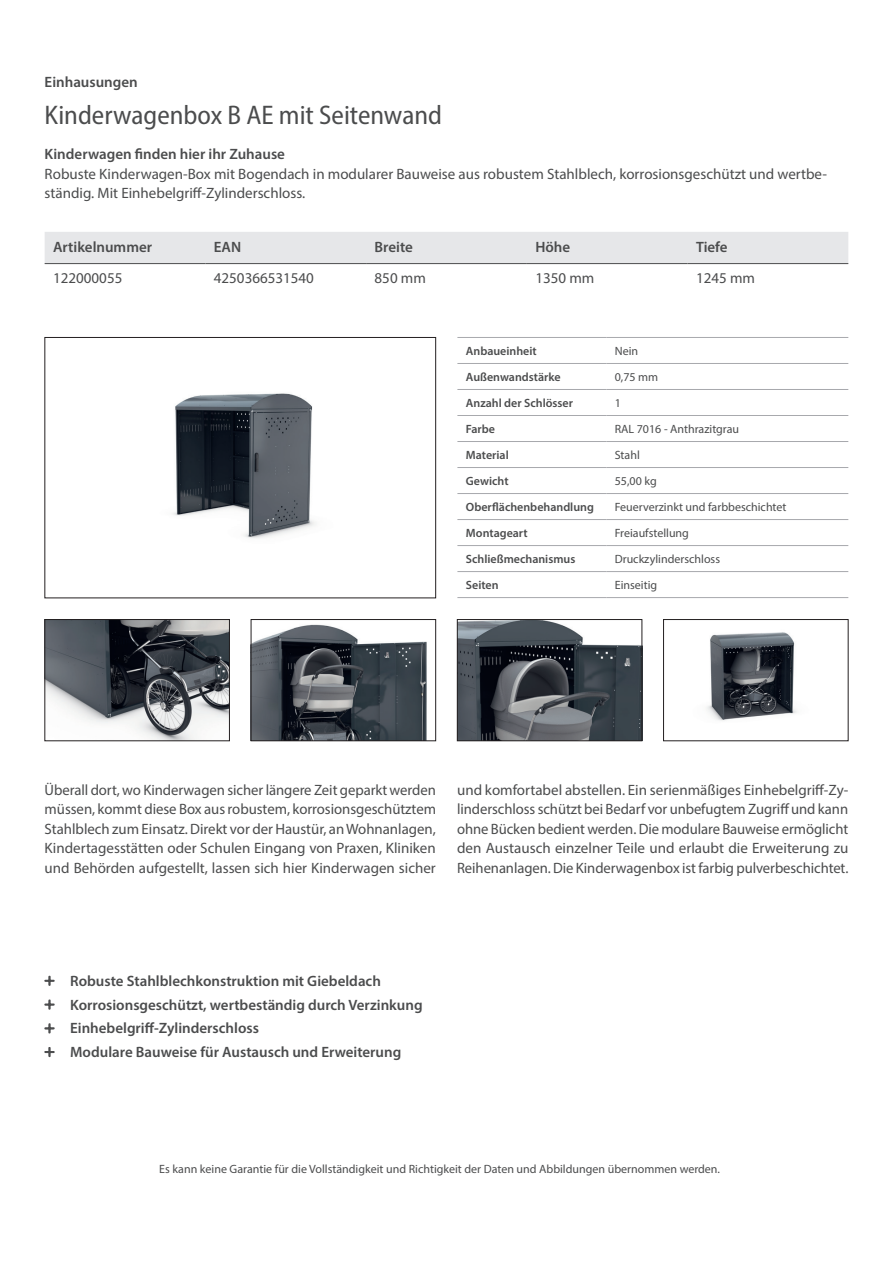
<style>
.page{position:relative;width:893px;height:1263px;background:#fff}
.page>*{position:absolute;margin:0;border:0;box-sizing:border-box;transform-origin:0 0}
.t1{font:semi-condensed 27px "Myriad Pro";color:#4b4c4d}
.t2{font:15px/19.5px "Myriad Pro";color:#4b4c4d;text-align:justify}
.t3{font:600 15px/23.7px "Myriad Pro";color:#4b4c4d}
.t4{font:12px "Myriad Pro";color:#4b4c4d}
.t5{font:600 12px "Myriad Pro";color:#4b4c4d}
</style>
<div class="page">
<img style="left:172px;top:393px;width:143px;height:146px">
<div style="left:45px;top:337px;width:391px;height:261px;border:1px solid #231f20"></div>
<img style="left:47px;top:621px;width:181px;height:118px">
<div style="left:45px;top:619px;width:185px;height:122px;border:1px solid #231f20"></div>
<img style="left:253px;top:624px;width:174px;height:115px">
<div style="left:251px;top:619px;width:185px;height:122px;border:1px solid #231f20"></div>
<img style="left:707px;top:632px;width:90px;height:89px">
<div style="left:663px;top:619px;width:185px;height:122px;border:1px solid #231f20"></div>
<img style="left:459px;top:621px;width:181px;height:118px">
<div style="left:457px;top:619px;width:185px;height:122px;border:1px solid #231f20"></div>
<div style="left:45px;top:232px;width:803px;height:31px;background:#e6e7e9"></div>
<hr style="left:45px;top:263px;width:160px;height:1px;background:#4b4c4d">
<hr style="left:205px;top:263px;width:161px;height:1px;background:#4b4c4d">
<hr style="left:366px;top:263px;width:161px;height:1px;background:#4b4c4d">
<hr style="left:527px;top:263px;width:161px;height:1px;background:#4b4c4d">
<hr style="left:688px;top:263px;width:160px;height:1px;background:#4b4c4d">
<hr style="left:457px;top:337px;width:149px;height:1px;background:#a8a9ad">
<hr style="left:606px;top:337px;width:242px;height:1px;background:#a8a9ad">
<hr style="left:457px;top:363px;width:149px;height:1px;background:#a8a9ad">
<hr style="left:606px;top:363px;width:242px;height:1px;background:#a8a9ad">
<hr style="left:457px;top:389px;width:149px;height:1px;background:#a8a9ad">
<hr style="left:606px;top:389px;width:242px;height:1px;background:#a8a9ad">
<hr style="left:457px;top:415px;width:149px;height:1px;background:#a8a9ad">
<hr style="left:606px;top:415px;width:242px;height:1px;background:#a8a9ad">
<hr style="left:457px;top:441px;width:149px;height:1px;background:#a8a9ad">
<hr style="left:606px;top:441px;width:242px;height:1px;background:#a8a9ad">
<hr style="left:457px;top:467px;width:149px;height:1px;background:#a8a9ad">
<hr style="left:606px;top:467px;width:242px;height:1px;background:#a8a9ad">
<hr style="left:457px;top:493px;width:149px;height:1px;background:#a8a9ad">
<hr style="left:606px;top:493px;width:242px;height:1px;background:#a8a9ad">
<hr style="left:457px;top:519px;width:149px;height:1px;background:#a8a9ad">
<hr style="left:606px;top:519px;width:242px;height:1px;background:#a8a9ad">
<hr style="left:457px;top:545px;width:149px;height:1px;background:#a8a9ad">
<hr style="left:606px;top:545px;width:242px;height:1px;background:#a8a9ad">
<hr style="left:457px;top:571px;width:149px;height:1px;background:#a8a9ad">
<hr style="left:606px;top:571px;width:242px;height:1px;background:#a8a9ad">
<hr style="left:457px;top:597px;width:149px;height:1px;background:#a8a9ad">
<hr style="left:606px;top:597px;width:242px;height:1px;background:#a8a9ad">
<p class="t3" style="left:45px;top:70px;width:95px">Einhausungen</p>
<h1 class="t1" style="left:45px;top:99px;width:399px">Kinderwagenbox B AE mit Seitenwand</h1>
<p class="t3" style="left:45px;top:142px;width:242px">Kinderwagen finden hier ihr Zuhause</p>
<p class="t2" style="left:45px;top:164px;width:784px">Robuste Kinderwagen-Box mit Bogendach in modularer Bauweise aus robustem Stahlblech, korrosionsgeschützt und wertbe&shy;ständig. Mit Einhebelgriff-Zylinderschloss.</p>
<p class="t3" style="left:53px;top:234px;width:101px">Artikelnummer</p>
<p class="t3" style="left:214px;top:234px;width:29px">EAN</p>
<p class="t3" style="left:375px;top:234px;width:40px">Breite</p>
<p class="t3" style="left:535px;top:234px;width:36px">Höhe</p>
<p class="t3" style="left:696px;top:234px;width:33px">Tiefe</p>
<p class="t2" style="left:53px;top:268px;width:71px">122000055</p>
<p class="t2" style="left:214px;top:268px;width:102px">4250366531540</p>
<p class="t2" style="left:375px;top:268px;width:53px">850 mm</p>
<p class="t2" style="left:535px;top:268px;width:60px">1350 mm</p>
<p class="t2" style="left:696px;top:268px;width:60px">1245 mm</p>
<p class="t5" style="left:466px;top:343px;width:72px">Anbaueinheit</p>
<p class="t4" style="left:615px;top:344px;width:25px">Nein</p>
<p class="t5" style="left:466px;top:369px;width:96px">Außenwandstärke</p>
<p class="t4" style="left:615px;top:370px;width:45px">0,75 mm</p>
<p class="t5" style="left:466px;top:395px;width:109px">Anzahl der Schlösser</p>
<p class="t4" style="left:615px;top:396px;width:8px">1</p>
<p class="t5" style="left:466px;top:421px;width:31px">Farbe</p>
<p class="t4" style="left:615px;top:422px;width:126px">RAL 7016 - Anthrazitgrau</p>
<p class="t5" style="left:466px;top:447px;width:44px">Material</p>
<p class="t4" style="left:615px;top:448px;width:27px">Stahl</p>
<p class="t5" style="left:466px;top:473px;width:44px">Gewicht</p>
<p class="t4" style="left:615px;top:474px;width:43px">55,00 kg</p>
<p class="t5" style="left:466px;top:499px;width:130px">Oberflächenbehandlung</p>
<p class="t4" style="left:615px;top:500px;width:173px">Feuerverzinkt und farbbeschichtet</p>
<p class="t5" style="left:466px;top:525px;width:63px">Montageart</p>
<p class="t4" style="left:615px;top:526px;width:76px">Freiaufstellung</p>
<p class="t5" style="left:466px;top:551px;width:111px">Schließmechanismus</p>
<p class="t4" style="left:615px;top:552px;width:107px">Druckzylinderschloss</p>
<p class="t5" style="left:466px;top:577px;width:34px">Seiten</p>
<p class="t4" style="left:615px;top:578px;width:44px">Einseitig</p>
<p class="t2" style="left:45px;top:780px;width:393px">Überall dort, wo Kinderwagen sicher längere Zeit geparkt werden müssen, kommt diese Box aus robustem, korrosionsgeschütztem Stahlblech zum Einsatz. Direkt vor der Haustür, an Wohnanlagen, Kindertagesstätten oder Schulen Eingang von Praxen, Kliniken und Behörden aufgestellt, lassen sich hier Kinderwagen sicher</p>
<p class="t2" style="left:457px;top:780px;width:393px">und komfortabel abstellen. Ein serienmäßiges Einhebelgriff-Zy&shy;linderschloss schützt bei Bedarf vor unbefugtem Zugriff und kann ohne Bücken bedient werden. Die modulare Bauweise ermöglicht den Austausch einzelner Teile und erlaubt die Erweiterung zu Reihenanlagen. Die Kinderwagenbox ist farbig pulverbeschichtet.</p>
<p class="t3" style="left:70px;top:968px;width:354px">Robuste Stahlblechkonstruktion mit Giebeldach Korrosionsgeschützt, wertbeständig durch Verzinkung Einhebelgriff-Zylinderschloss<br>Modulare Bauweise für Austausch und Erweiterung</p>
<p class="t4" style="left:159px;top:1161px;width:562px">Es kann keine Garantie für die Vollständigkeit und Richtigkeit der Daten und Abbildungen übernommen werden.</p>
</div>
